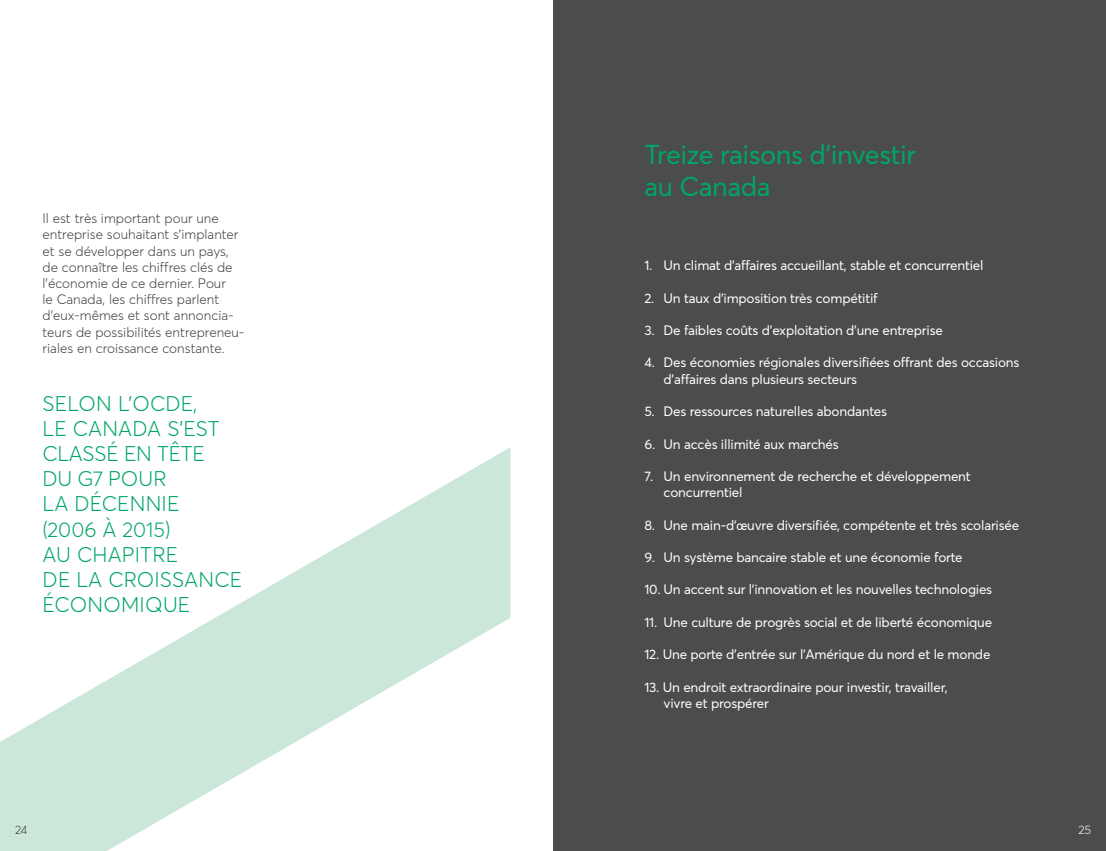
<style>
.page{position:relative;width:1106px;height:851px;background:#fff}
.page>*{position:absolute;margin:0;border:0;box-sizing:border-box;transform-origin:0 0}
.t1{font:27px/32.4px "Averta";letter-spacing:-.015em;color:#00a665}
.t2{font:300 21px/25.2px "Averta";letter-spacing:.01em;color:#00a665}
.t3{font:13.5px/16.2px "Averta";letter-spacing:-.015em;color:#fff}
.t4{font:300 13.5px/16.2px "Averta";color:#3e3e3f}
.t5{font:300 12px "Averta";color:#3e3e3f}
.t6{font:300 12px "Averta";color:#fff}
</style>
<div class="page">
<div style="left:553px;top:0;width:553px;height:850px;background:#4b4c4d"></div>
<svg style="left:0;top:447px;width:510px;height:403px"></svg>
<p class="t4" style="left:43px;top:210px;width:203px">Il est très important pour une entreprise souhaitant s’implanter et se développer dans un pays, de connaître les chiffres clés de l’économie de ce dernier. Pour<br>le Canada, les chiffres parlent d’eux-mêmes et sont annoncia&shy;teurs de possibilités entrepreneu&shy;riales en croissance constante.</p>
<h2 class="t2" style="left:43px;top:390px;width:201px">SELON L’OCDE,<br>LE CANADA S’EST<br>CLASSÉ EN TÊTE<br>DU G7 POUR<br>LA DÉCENNIE<br>(2006 À 2015)<br>AU CHAPITRE<br>DE LA CROISSANCE<br>ÉCONOMIQUE</h2>
<h1 class="t1" style="left:644px;top:138px;width:273px">Treize raisons d’investir au Canada</h1>
<p class="t3" style="left:644px;top:257px;width:340px">1. Un climat d’affaires accueillant, stable et concurrentiel</p>
<p class="t3" style="left:644px;top:289px;width:235px">2. Un taux d’imposition très compétitif</p>
<p class="t3" style="left:644px;top:322px;width:300px">3. De faibles coûts d’exploitation d’une entreprise</p>
<p class="t3" style="left:663px;top:354px;width:357px;text-indent:-19px">4. Des économies régionales diversifiées offrant des occasions d’affaires dans plusieurs secteurs</p>
<p class="t3" style="left:644px;top:403px;width:244px">5. Des ressources naturelles abondantes</p>
<p class="t3" style="left:644px;top:435px;width:196px">6. Un accès illimité aux marchés</p>
<p class="t3" style="left:663px;top:468px;width:309px;text-indent:-19px">7. Un environnement de recherche et développement concurrentiel</p>
<p class="t3" style="left:644px;top:516px;width:376px">8. Une main-d’œuvre diversifiée, compétente et très scolarisée</p>
<p class="t3" style="left:644px;top:549px;width:320px">9. Un système bancaire stable et une économie forte</p>
<p class="t3" style="left:644px;top:581px;width:349px">10. Un accent sur l’innovation et les nouvelles technologies</p>
<p class="t3" style="left:644px;top:613px;width:349px">11. Une culture de progrès social et de liberté économique</p>
<p class="t3" style="left:644px;top:646px;width:347px">12. Une porte d’entrée sur l’Amérique du nord et le monde</p>
<p class="t3" style="left:663px;top:678px;width:286px;text-indent:-19px">13. Un endroit extraordinaire pour investir, travailler, vivre et prospérer</p>
<p class="t5" style="left:15px;top:822px;width:14px">24</p>
<p class="t6" style="left:1078px;top:822px;width:14px">25</p>
</div>
